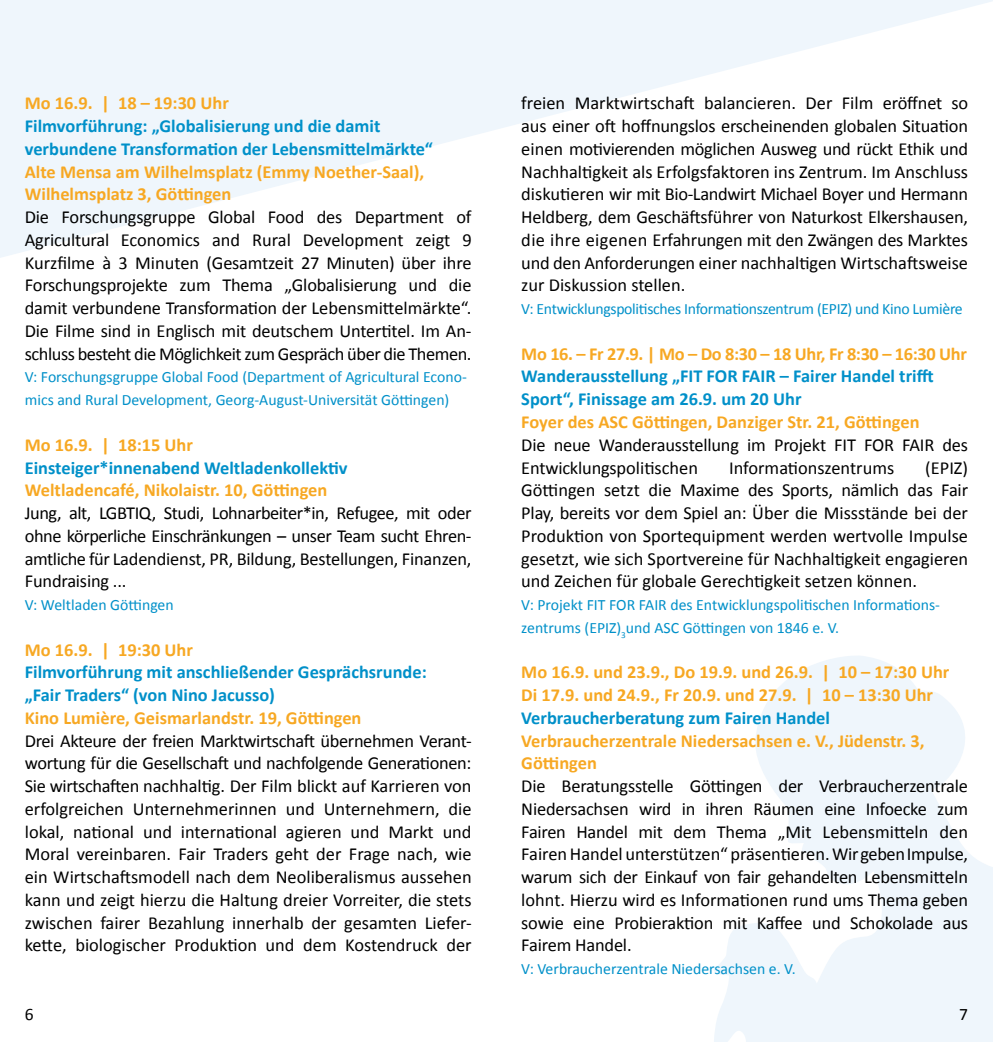
<style>
.page{position:relative;width:993px;height:1042px;background:#fff}
.page>*{position:absolute;margin:0;border:0;box-sizing:border-box;transform-origin:0 0}
.t1{font:18.38px/22.8px "Calibri";letter-spacing:-.01em;color:#000;text-align:justify}
.t2{font:700 18.38px/22.8px "Calibri";color:#f7a823}
.t3{font:700 18.38px/22.8px "Calibri";color:#0090c9}
.t4{font:700 18.38px "Calibri";letter-spacing:-.02em;color:#f7a823}
.t5{font:17.5px "Calibri";color:#000}
.t6{font:15.75px/22.8px "Calibri";color:#0090c9}
.t7{font:15.75px "Calibri";letter-spacing:-.02em;color:#0090c9}
</style>
<div class="page">
<svg style="left:0;top:0;width:992px;height:258px;fill:#eff6fc"></svg>
<svg style="left:714px;top:656px;width:278px;height:386px;fill:#eff6fc"></svg>
<p class="t2" style="left:25px;top:92px;width:205px">Mo 16.9. | 18 – 19:30 Uhr</p>
<p class="t3" style="left:25px;top:115px;width:409px">Filmvorführung: „Globalisierung und die damit verbundene Transformation der Lebensmittelmärkte“</p>
<p class="t2" style="left:25px;top:160px;width:401px">Alte Mensa am Wilhelmsplatz (Emmy Noether-Saal),<br>Wilhelmsplatz 3, Göttingen</p>
<p class="t1" style="left:25px;top:206px;width:448px">Die Forschungsgruppe Global Food des Department of Agricultural Economics and Rural Development zeigt 9<br>Kurzfilme à 3 Minuten (Gesamtzeit 27 Minuten) über ihre Forschungsprojekte zum Thema „Globalisierung und die damit verbundene Transformation der Lebensmittelmärkte“.<br>Die Filme sind in Englisch mit deutschem Untertitel. Im An&shy;schluss besteht die Möglichkeit zum Gespräch über die Themen.</p>
<p class="t6" style="left:25px;top:366px;width:443px">V: Forschungsgruppe Global Food (Department of Agricultural Econo&shy;mics and Rural Development, Georg-August-Universität Göttingen)</p>
<p class="t2" style="left:25px;top:433px;width:170px">Mo 16.9. | 18:15 Uhr</p>
<p class="t3" style="left:25px;top:456px;width:324px">Einsteiger*innenabend Weltladenkollektiv</p>
<p class="t2" style="left:25px;top:479px;width:304px">Weltladencafé, Nikolaistr. 10, Göttingen</p>
<p class="t1" style="left:25px;top:501px;width:448px">Jung, alt, LGBTIQ, Studi, Lohnarbeiter*in, Refugee, mit oder ohne körperliche Einschränkungen – unser Team sucht Ehren&shy;amtliche für Ladendienst, PR, Bildung, Bestellungen, Finanzen, Fundraising ...</p>
<p class="t6" style="left:25px;top:593px;width:150px">V: Weltladen Göttingen</p>
<p class="t2" style="left:25px;top:638px;width:170px">Mo 16.9. | 19:30 Uhr</p>
<p class="t3" style="left:25px;top:661px;width:403px">Filmvorführung mit anschließender Gesprächsrunde: „Fair Traders“ (von Nino Jacusso)</p>
<p class="t2" style="left:25px;top:706px;width:338px">Kino Lumière, Geismarlandstr. 19, Göttingen</p>
<p class="t1" style="left:25px;top:729px;width:448px">Drei Akteure der freien Marktwirtschaft übernehmen Verant&shy;wortung für die Gesellschaft und nachfolgende Generationen:<br>Sie wirtschaften nachhaltig. Der Film blickt auf Karrieren von erfolgreichen Unternehmerinnen und Unternehmern, die lokal, national und international agieren und Markt und Moral vereinbaren. Fair Traders geht der Frage nach, wie ein Wirtschaftsmodell nach dem Neoliberalismus aussehen kann und zeigt hierzu die Haltung dreier Vorreiter, die stets zwischen fairer Bezahlung innerhalb der gesamten Liefer&shy;kette, biologischer Produktion und dem Kostendruck der</p>
<p class="t1" style="left:521px;top:92px;width:448px">freien Marktwirtschaft balancieren. Der Film eröffnet so aus einer oft hoffnungslos erscheinenden globalen Situation einen motivierenden möglichen Ausweg und rückt Ethik und Nachhaltigkeit als Erfolgsfaktoren ins Zentrum. Im Anschluss diskutieren wir mit Bio-Landwirt Michael Boyer und Hermann Heldberg, dem Geschäftsführer von Naturkost Elkershausen, die ihre eigenen Erfahrungen mit den Zwängen des Marktes und den Anforderungen einer nachhaltigen Wirtschaftsweise zur Diskussion stellen.</p>
<p class="t7" style="left:521px;top:299px;width:443px">V: Entwicklungspolitisches Informationszentrum (EPIZ) und Kino Lumière</p>
<p class="t4" style="left:521px;top:342px;width:447px">Mo 16. – Fr 27.9. | Mo – Do 8:30 – 18 Uhr, Fr 8:30 – 16:30 Uhr</p>
<p class="t3" style="left:521px;top:365px;width:414px">Wanderausstellung „FIT FOR FAIR – Fairer Handel trifft<br>Sport“, Finissage am 26.9. um 20 Uhr</p>
<p class="t2" style="left:521px;top:410px;width:399px">Foyer des ASC Göttingen, Danziger Str. 21, Göttingen</p>
<p class="t1" style="left:521px;top:433px;width:448px">Die neue Wanderausstellung im Projekt FIT FOR FAIR des<br>Entwicklungspolitischen</p>
<p class="t1" style="left:521px;top:456px;width:448px;text-indent:404px">(EPIZ)<br>Göttingen setzt die Maxime des Sports, nämlich das Fair Play, bereits vor dem Spiel an: Über die Missstände bei der Produktion von Sportequipment werden wertvolle Impulse gesetzt, wie sich Sportvereine für Nachhaltigkeit engagieren und Zeichen für globale Gerechtigkeit setzen können.</p>
<p class="t6" style="left:521px;top:593px;width:420px">V: Projekt FIT FOR FAIR des Entwicklungspolitischen Informations&shy;zentrums (EPIZ)<sub>3</sub>und ASC Göttingen von 1846 e. V.</p>
<p class="t2" style="left:521px;top:661px;width:429px">Mo 16.9. und 23.9., Do 19.9. und 26.9. | 10 – 17:30 Uhr<br>Di 17.9. und 24.9., Fr 20.9. und 27.9. | 10 – 13:30 Uhr</p>
<p class="t3" style="left:521px;top:706px;width:310px">Verbraucherberatung zum Fairen Handel</p>
<p class="t2" style="left:521px;top:729px;width:404px">Verbraucherzentrale Niedersachsen e. V., Jüdenstr. 3,<br>Göttingen</p>
<p class="t1" style="left:521px;top:774px;width:448px">Die Beratungsstelle Göttingen der Verbraucherzentrale Niedersachsen wird in ihren Räumen eine Infoecke zum Fairen Handel mit dem Thema „Mit Lebensmitteln den Fairen Handel unterstützen“ präsentieren. Wir geben Impulse, warum sich der Einkauf von fair gehandelten Lebensmitteln lohnt. Hierzu wird es Informationen rund ums Thema geben sowie eine Probieraktion mit Kaffee und Schokolade aus Fairem Handel.</p>
<p class="t6" style="left:521px;top:957px;width:276px">V: Verbraucherzentrale Niedersachsen e. V.</p>
<p class="t1" style="left:729px;top:456px;width:166px">Informationszentrums</p>
<p class="t5" style="left:25px;top:1003px;width:10px">6</p>
<p class="t5" style="left:958px;top:1003px;width:10px">7</p>
</div>
